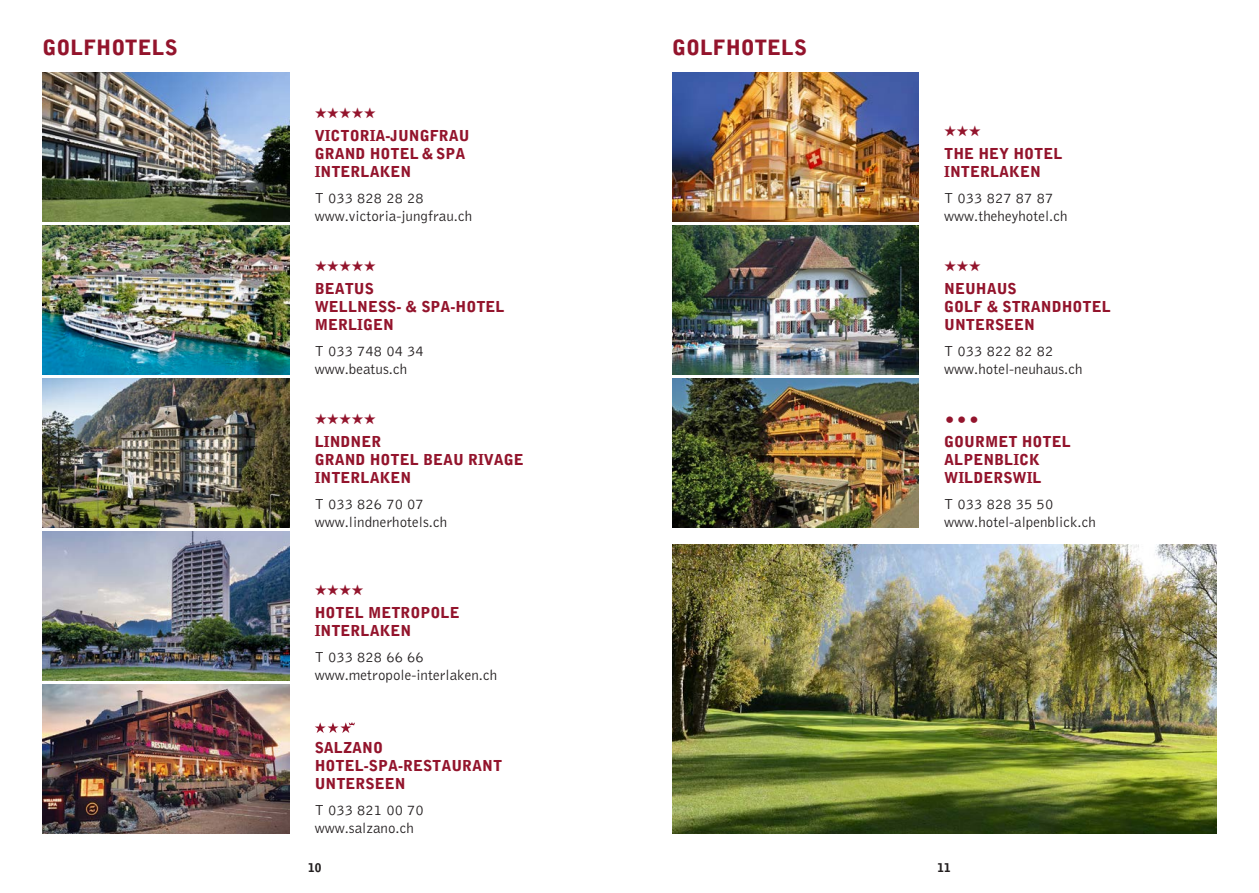
<style>
.page{position:relative;width:1259px;height:893px;background:#fff}
.page>*{position:absolute;margin:0;border:0;box-sizing:border-box;transform-origin:0 0}
.t1{font:900 40.5px "Bell Gothic Std";color:#93142c}
.t2{font:900 21px "Bell Gothic Std";color:#93142c}
.t3{font:900 15px/18px "Bell Gothic Std";color:#93142c}
.t4{font:300 15px/18px "Bell Gothic Std";color:#231f20}
.t5{font:15px "Zapf Dingbats ITC";color:#93142c}
.t6{font:900 12px "Bell Gothic Std";color:#231f20}
</style>
<div class="page">
<svg style="left:315px;top:722px;width:40px;height:11px"></svg>
<img style="left:43px;top:72px;width:246px;height:149px">
<img style="left:43px;top:225px;width:246px;height:149px">
<img style="left:43px;top:378px;width:246px;height:149px">
<img style="left:43px;top:531px;width:246px;height:149px">
<img style="left:43px;top:685px;width:246px;height:148px">
<img style="left:672px;top:72px;width:246px;height:149px">
<img style="left:672px;top:225px;width:246px;height:149px">
<img style="left:672px;top:378px;width:246px;height:149px">
<img style="left:672px;top:544px;width:544px;height:289px">
<h2 class="t2" style="left:43px;top:35px;width:136px">GOLFHOTELS</h2>
<p class="t5" style="left:315px;top:106px;width:63px">★★★★★</p>
<p class="t3" style="left:315px;top:126px;width:157px">VICTORIA-JUNGFRAU<br>GRAND HOTEL &amp; SPA<br>INTERLAKEN</p>
<p class="t4" style="left:315px;top:189px;width:159px">T 033 828 28 28 www.victoria-jungfrau.ch</p>
<p class="t5" style="left:315px;top:259px;width:63px">★★★★★</p>
<p class="t3" style="left:315px;top:279px;width:191px">BEATUS<br>WELLNESS- &amp; SPA-HOTEL<br>MERLIGEN</p>
<p class="t4" style="left:315px;top:343px;width:111px">T 033 748 04 34 www.beatus.ch</p>
<p class="t5" style="left:315px;top:412px;width:63px">★★★★★</p>
<p class="t3" style="left:315px;top:433px;width:211px">LINDNER<br>GRAND HOTEL BEAU RIVAGE<br>INTERLAKEN</p>
<p class="t4" style="left:315px;top:496px;width:134px">T 033 826 70 07 www.lindnerhotels.ch</p>
<p class="t5" style="left:315px;top:583px;width:50px">★★★★</p>
<p class="t3" style="left:315px;top:604px;width:146px">HOTEL METROPOLE<br>INTERLAKEN</p>
<p class="t4" style="left:315px;top:649px;width:184px">T 033 828 66 66 www.metropole-interlaken.ch</p>
<p class="t3" style="left:315px;top:739px;width:189px">SALZANO<br>HOTEL-SPA-RESTAURANT<br>UNTERSEEN</p>
<p class="t4" style="left:315px;top:802px;width:111px">T 033 821 00 70 www.salzano.ch</p>
<h2 class="t2" style="left:672px;top:35px;width:136px">GOLFHOTELS</h2>
<p class="t5" style="left:944px;top:124px;width:38px">★★★</p>
<p class="t3" style="left:944px;top:144px;width:120px">THE HEY HOTEL<br>INTERLAKEN</p>
<p class="t4" style="left:944px;top:190px;width:125px">T 033 827 87 87 www.theheyhotel.ch</p>
<p class="t5" style="left:944px;top:259px;width:38px">★★★</p>
<p class="t3" style="left:944px;top:279px;width:168px">NEUHAUS<br>GOLF &amp; STRANDHOTEL<br>UNTERSEEN</p>
<p class="t4" style="left:944px;top:343px;width:140px">T 033 822 82 82 www.hotel-neuhaus.ch</p>
<h1 class="t1" style="left:944px;top:394px;width:37px">···</h1>
<p class="t3" style="left:944px;top:433px;width:128px">GOURMET HOTEL<br>ALPENBLICK<br>WILDERSWIL</p>
<p class="t4" style="left:944px;top:496px;width:153px">T 033 828 35 50 www.hotel-alpenblick.ch</p>
<p class="t6" style="left:308px;top:861px;width:15px">10</p>
<p class="t6" style="left:937px;top:861px;width:15px">11</p>
</div>
